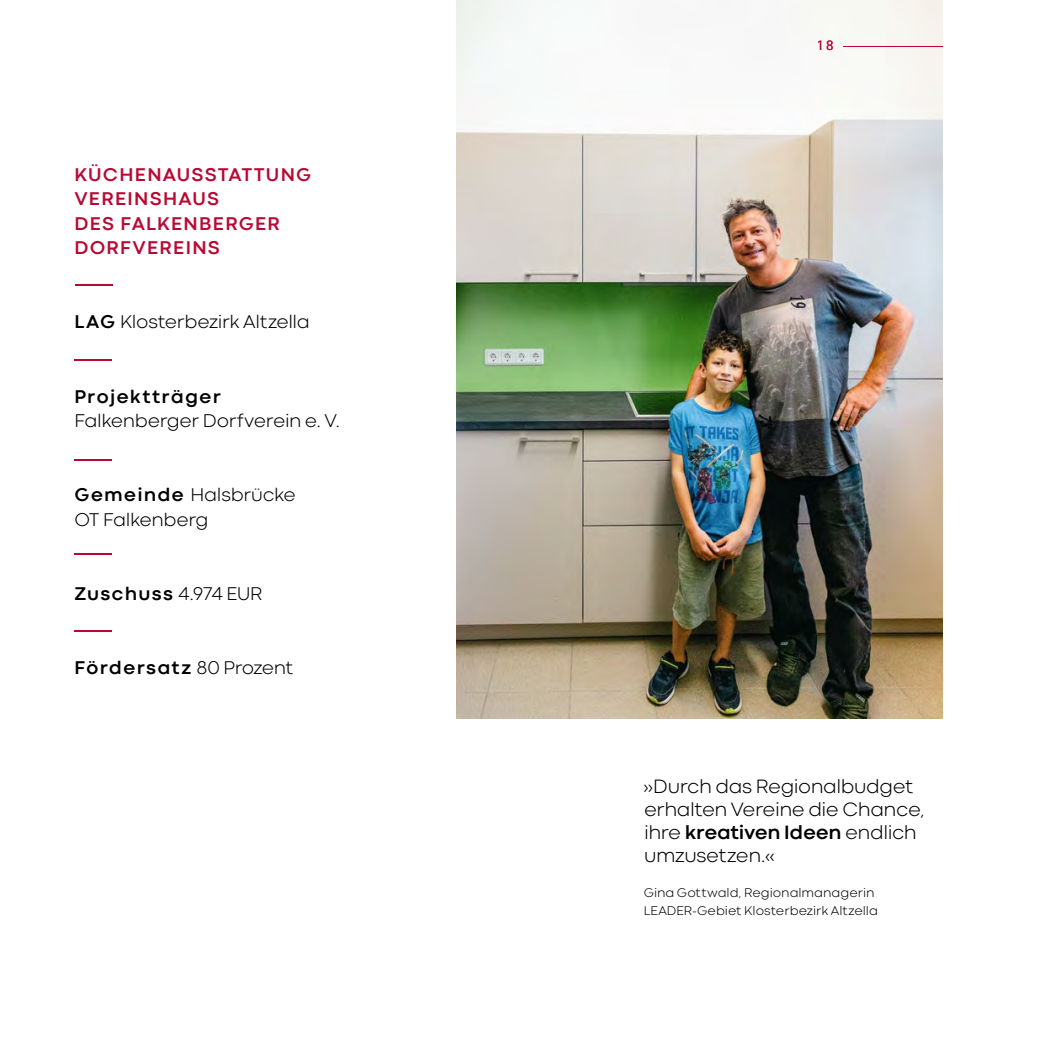
<style>
.page{position:relative;width:1042px;height:1042px;background:#fff}
.page>*{position:absolute;margin:0;border:0;box-sizing:border-box;transform-origin:0 0}
.t1{font:300 20.12px/22.8px "Codec Cold";letter-spacing:-.025em;color:#000}
.Texte_p_projektinfos{font:300 19.25px/24.5px "Codec Cold";letter-spacing:-.02em;color:#000}
.Texte_H1{font:700 19.25px/24.5px "Codec Cold";letter-spacing:.065em;color:#b90833}
.Texte_p_projektinfos-2{font:700 19.25px "Codec Cold";letter-spacing:.06em;color:#000}
.t2{font:14.88px "Rotis Sans Serif Pro";color:#b90833}
.t3{font:300 13.12px/17.5px "Codec Cold";letter-spacing:-.005em;color:#000}
.s1{font-weight:700}
.s2{font-weight:300}
</style>
<div class="page">
<img style="left:457px;top:0;width:486px;height:718px">
<hr style="left:843px;top:46px;width:100px;height:1px;background:#b90833">
<hr style="left:76px;top:284px;width:37px;height:1px;background:#b90833">
<hr style="left:74px;top:359px;width:38px;height:2px;background:#b90833">
<hr style="left:74px;top:459px;width:38px;height:2px;background:#b90833">
<hr style="left:74px;top:553px;width:38px;height:2px;background:#b90833">
<hr style="left:74px;top:630px;width:38px;height:2px;background:#b90833">
<p class="Texte_H1" style="left:74px;top:162px;width:239px">KÜCHENAUSSTATTUNG<br>VEREINSHAUS<br>DES FALKENBERGER<br>DORFVEREINS</p>
<p class="Texte_p_projektinfos" style="left:74px;top:310px;width:237px"><span class="s1">LAG</span> Klosterbezirk Altzella</p>
<p class="Texte_p_projektinfos" style="left:74px;top:384px;width:267px"><span class="s1">Projektträger<br></span>Falkenberger Dorfverein e. V.</p>
<p class="Texte_p_projektinfos" style="left:74px;top:483px;width:223px"><span class="s1">Gemeinde</span> Halsbrücke<br>OT Falkenberg</p>
<p class="Texte_p_projektinfos-2" style="left:74px;top:582px;width:189px">Zuschuss <span class="s2">4.974 EUR</span></p>
<p class="Texte_p_projektinfos-2" style="left:74px;top:656px;width:221px">Fördersatz <span class="s2">80 Prozent</span></p>
<p class="t2" style="left:816px;top:36px;width:19px">18</p>
<p class="t1" style="left:642px;top:775px;width:284px">»Durch das Regionalbudget erhalten Vereine die Chance, ihre <span class="s1">kreativen Ideen</span> endlich umzusetzen.«</p>
<p class="t3" style="left:644px;top:884px;width:236px">Gina Gottwald, Regionalmanagerin<br>LEADER-Gebiet Klosterbezirk Altzella</p>
</div>
